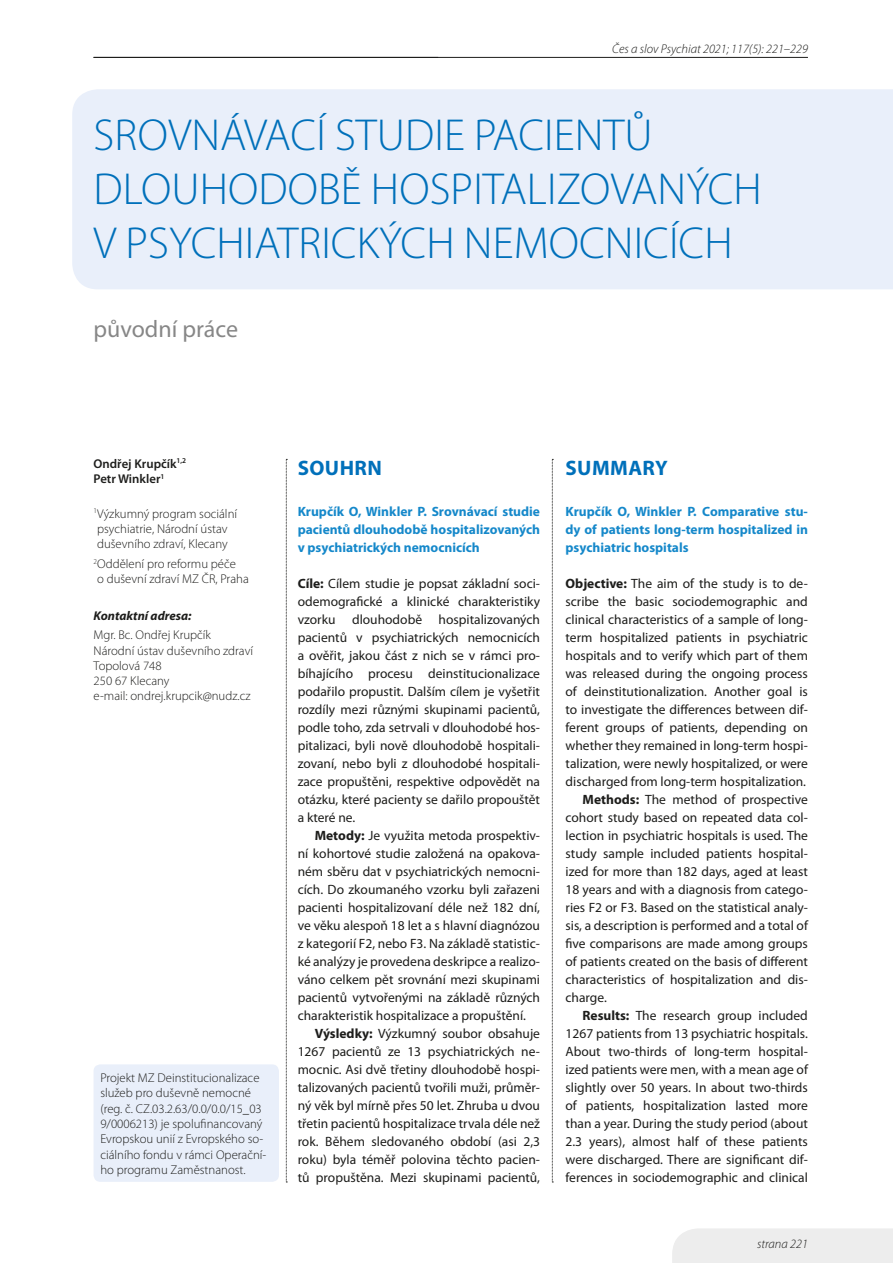
<style>
.page{position:relative;width:893px;height:1263px;background:#fff}
.page>*{position:absolute;margin:0;border:0;box-sizing:border-box;transform-origin:0 0}
.t1{font:300 45px/54px "Myriad Pro";color:#0070ba}
.t2{font:24px "Myriad Pro";color:#878787}
.t3{font:700 21px "Myriad Pro";letter-spacing:.02em;color:#0070ba}
.t4{font:13.5px/18px "Myriad Pro";color:#1d1d1b;text-align:justify}
.t5{font:700 13.5px/18px "Myriad Pro";color:#1588ca;text-align:justify}
.t6{font:300 12.75px/15.3px "Myriad Pro";color:#1d1d1b}
.t7{font:italic 300 12.75px "Myriad Pro";color:#1d1d1b}
.t8{font:600 12.75px/15.3px "Myriad Pro";color:#1d1d1b}
.t9{font:italic 700 12.75px "Myriad Pro";color:#1d1d1b}
.s1{font-weight:700}
</style>
<div class="page">
<hr style="left:94px;top:57px;width:714px;height:1px;background:#1d1d1b">
<div style="left:672px;top:1228px;width:221px;height:35px;background:#ededed"></div>
<svg style="left:286px;top:459px;width:1px;height:724px"></svg>
<svg style="left:552px;top:459px;width:1px;height:724px"></svg>
<div style="left:72px;top:89px;width:821px;height:200px;background:#e9effa"></div>
<div style="left:94px;top:1064px;width:185px;height:118px;background:#e9effa;border-radius:7px"></div>
<p class="t7" style="left:612px;top:42px;width:197px">Čes a slov Psychiat 2021; 117(5): 221–229</p>
<h1 class="t1" style="left:94px;top:109px;width:670px;text-indent:127px">ávací studie pacientů dlouhodobě hospitalizovaných vps</h1>
<h1 class="t1" style="left:94px;top:109px;width:47px">Srovn</h1>
<h1 class="t1" style="left:169px;top:217px;width:565px">ychiatrických n emocn icích</h1>
<h2 class="t2" style="left:94px;top:314px;width:146px">původní práce</h2>
<p class="t8" style="left:94px;top:455px;width:94px">Ondřej Krupčík<sup>1,2<br></sup>Petr Winkler<sup>1</sup></p>
<p class="t6" style="left:94px;top:506px;width:145px"><sup>1</sup>Výzkumný program sociální psychiatrie, Národní ústav duševního zdraví, Klecany</p>
<p class="t6" style="left:94px;top:556px;width:157px"><sup>2</sup>Oddělení pro reformu péče<br>o duševní zdraví MZ ČR, Praha</p>
<p class="t9" style="left:94px;top:607px;width:100px">Kontaktní adresa:</p>
<p class="t6" style="left:94px;top:627px;width:161px">Mgr. Bc. Ondřej Krupčík<br>Národní ústav duševního zdraví<br>Topolová 748<br>250 67 Klecany<br>e-mail: ondrej.krupcik@nudz.cz</p>
<p class="t6" style="left:100px;top:1070px;width:168px">Projekt MZ Deinstitucionalizace služeb pro duševně nemocné (reg. č. CZ.03.2.63/0.0/0.0/15_03<br>9/0006213) je spolufinancovaný<br>Evropskou unií z Evropského so&shy;ciálního fondu v rámci Operační&shy;ho programu Zaměstnanost.</p>
<h3 class="t3" style="left:298px;top:454px;width:86px">Souhrn</h3>
<p class="t5" style="left:298px;top:502px;width:244px">Krupčík O, Winkler P. Srovnávací studie pacientů dlouhodobě hospitalizovaných v psychiatrických nemocnicích</p>
<p class="t4" style="left:298px;top:574px;width:244px"><span class="s1">Cíle:</span> Cílem studie je popsat základní soci&shy;odemografické a klinické charakteristiky vzorku dlouhodobě hospitalizovaných pacientů v psychiatrických nemocnicích a ověřit, jakou část z nich se v rámci pro&shy;bíhajícího procesu deinstitucionalizace podařilo propustit. Dalším cílem je vyšetřit rozdíly mezi různými skupinami pacientů, podle toho, zda setrvali v dlouhodobé hos&shy;pitalizaci, byli nově dlouhodobě hospitali&shy;zovaní, nebo byli z dlouhodobé hospitali&shy;zace propuštěni, respektive odpovědět na otázku, které pacienty se dařilo propouštět a které ne.</p>
<p class="t4" style="left:298px;top:826px;width:244px;text-indent:17px"><span class="s1">Metody:</span> Je využita metoda prospektiv&shy;ní kohortové studie založená na opakova&shy;ném sběru dat v psychiatrických nemocni&shy;cích. Do zkoumaného vzorku byli zařazeni pacienti hospitalizovaní déle než 182 dní, ve věku alespoň 18 let a s hlavní diagnózou z kategorií F2, nebo F3. Na základě statistic&shy;ké analýzy je provedena deskripce a realizo&shy;váno celkem pět srovnání mezi skupinami pacientů vytvořenými na základě různých charakteristik hospitalizace a propuštění.</p>
<p class="t4" style="left:298px;top:1024px;width:244px;text-indent:17px"><span class="s1">Výsledky:</span> Výzkumný soubor obsahuje 1267 pacientů ze 13 psychiatrických ne&shy;mocnic. Asi dvě třetiny dlouhodobě hospi&shy;talizovaných pacientů tvořili muži, průměr&shy;ný věk byl mírně přes 50 let. Zhruba u dvou třetin pacientů hospitalizace trvala déle než rok. Během sledovaného období (asi 2,3 roku) byla téměř polovina těchto pacien&shy;tů propuštěna. Mezi skupinami pacientů,</p>
<h3 class="t3" style="left:566px;top:454px;width:104px">Summary</h3>
<p class="t5" style="left:566px;top:502px;width:244px">Krupčík O, Winkler P. Comparative stu&shy;dy of patients long-term hospitalized in psychiatric hospitals</p>
<p class="t4" style="left:566px;top:574px;width:244px"><span class="s1">Objective:</span> The aim of the study is to de-</p>
<p class="t4" style="left:566px;top:592px;width:244px">scribe the basic sociodemographic and</p>
<p class="t4" style="left:566px;top:610px;width:244px">clinical characteristics of a sample of long-</p>
<p class="t4" style="left:566px;top:628px;width:244px">term hospitalized patients in psychiatric</p>
<p class="t4" style="left:566px;top:646px;width:244px">hospitals and to verify which part of them</p>
<p class="t4" style="left:566px;top:664px;width:244px">was released during the ongoing process</p>
<p class="t4" style="left:566px;top:682px;width:244px">of deinstitutionalization. Another goal is</p>
<p class="t4" style="left:566px;top:700px;width:244px">to investigate the differences between dif-</p>
<p class="t4" style="left:566px;top:718px;width:244px">ferent groups of patients, depending on</p>
<p class="t4" style="left:566px;top:736px;width:244px">whether they remained in long-term hospi-</p>
<p class="t4" style="left:566px;top:754px;width:244px">talization, were newly hospitalized, or were</p>
<p class="t4" style="left:566px;top:772px;width:242px">discharged from long-term hospitalization.</p>
<p class="t4" style="left:583px;top:790px;width:227px"><span class="s1">Methods:</span> The method of prospective</p>
<p class="t4" style="left:566px;top:808px;width:244px">cohort study based on repeated data col-</p>
<p class="t4" style="left:566px;top:826px;width:244px">lection in psychiatric hospitals is used. The</p>
<p class="t4" style="left:566px;top:844px;width:244px">study sample included patients hospital-</p>
<p class="t4" style="left:566px;top:862px;width:244px">ized for more than 182 days, aged at least</p>
<p class="t4" style="left:566px;top:880px;width:244px">18 years and with a diagnosis from catego-</p>
<p class="t4" style="left:566px;top:898px;width:244px">ries F2 or F3. Based on the statistical analy-</p>
<p class="t4" style="left:566px;top:916px;width:244px">sis, a description is performed and a total of</p>
<p class="t4" style="left:566px;top:934px;width:244px">five comparisons are made among groups</p>
<p class="t4" style="left:566px;top:952px;width:244px">of patients created on the basis of different</p>
<p class="t4" style="left:566px;top:970px;width:244px">characteristics of hospitalization and dis-</p>
<p class="t4" style="left:566px;top:988px;width:43px">charge.</p>
<p class="t4" style="left:583px;top:1006px;width:227px"><span class="s1">Results:</span> The research group included</p>
<p class="t4" style="left:566px;top:1024px;width:244px">1267 patients from 13 psychiatric hospitals.</p>
<p class="t4" style="left:566px;top:1042px;width:244px">About two-thirds of long-term hospital-</p>
<p class="t4" style="left:566px;top:1060px;width:244px">ized patients were men, with a mean age of</p>
<p class="t4" style="left:566px;top:1078px;width:244px">slightly over 50 years. In about two-thirds</p>
<p class="t4" style="left:566px;top:1096px;width:244px">of patients, hospitalization lasted more</p>
<p class="t4" style="left:566px;top:1114px;width:244px">than a year. During the study period (about</p>
<p class="t4" style="left:566px;top:1132px;width:244px">2.3 years), almost half of these patients</p>
<p class="t4" style="left:566px;top:1150px;width:244px">were discharged. There are significant dif-</p>
<p class="t4" style="left:566px;top:1168px;width:244px">ferences in sociodemographic and clinical</p>
<p class="t7" style="left:757px;top:1237px;width:52px">strana 221</p>
</div>
